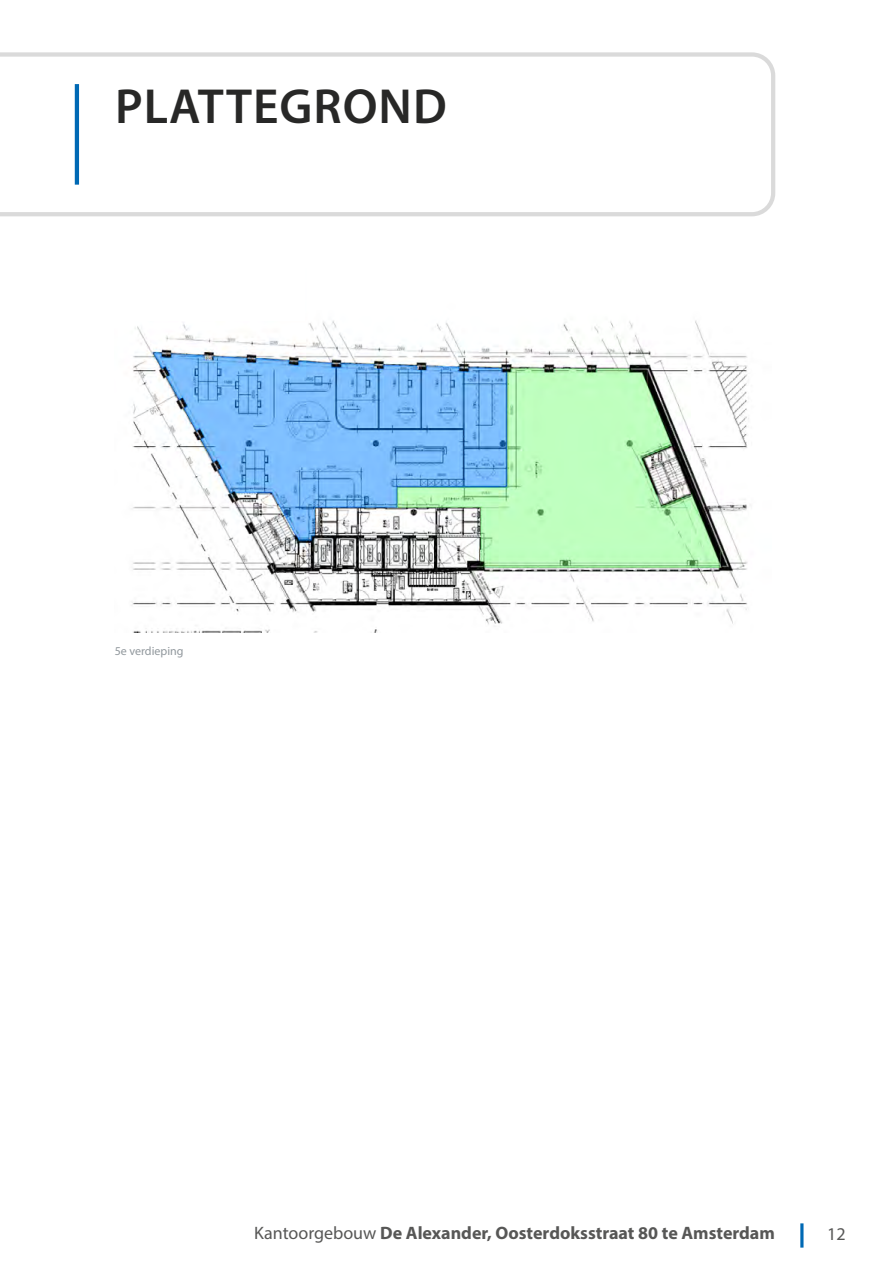
<style>
.page{position:relative;width:893px;height:1263px;background:#fff}
.page>*{position:absolute;margin:0;border:0;box-sizing:border-box;transform-origin:0 0}
.t1{font:600 49.5px "Myriad Pro";letter-spacing:.02em;color:#282827}
.t2{font:700 18px "Myriad Pro";color:#575756}
.t3{font:18px "Myriad Pro";color:#575756}
.t4{font:12px "Myriad Pro";color:#91989d}
.s1{font-weight:400}
</style>
<div class="page">
<hr style="left:800px;top:1223px;width:3px;height:24px;background:#0069b4">
<svg style="left:0;top:52px;width:775px;height:164px"></svg>
<hr style="left:75px;top:84px;width:4px;height:101px;background:#0069b4">
<img style="left:131px;top:320px;width:618px;height:312px">
<div style="left:115px;top:252px;width:190px;height:69px;background:#fff"></div>
<h1 class="t1" style="left:115px;top:75px;width:333px">PLATTEGROND</h1>
<p class="t4" style="left:115px;top:644px;width:70px">5e verdieping</p>
<p class="t2" style="left:254px;top:1221px;width:522px"><span class="s1">Kantoorgebouw</span> De Alexander, Oosterdoksstraat 80 te Amsterdam</p>
<p class="t3" style="left:827px;top:1222px;width:20px">12</p>
</div>
